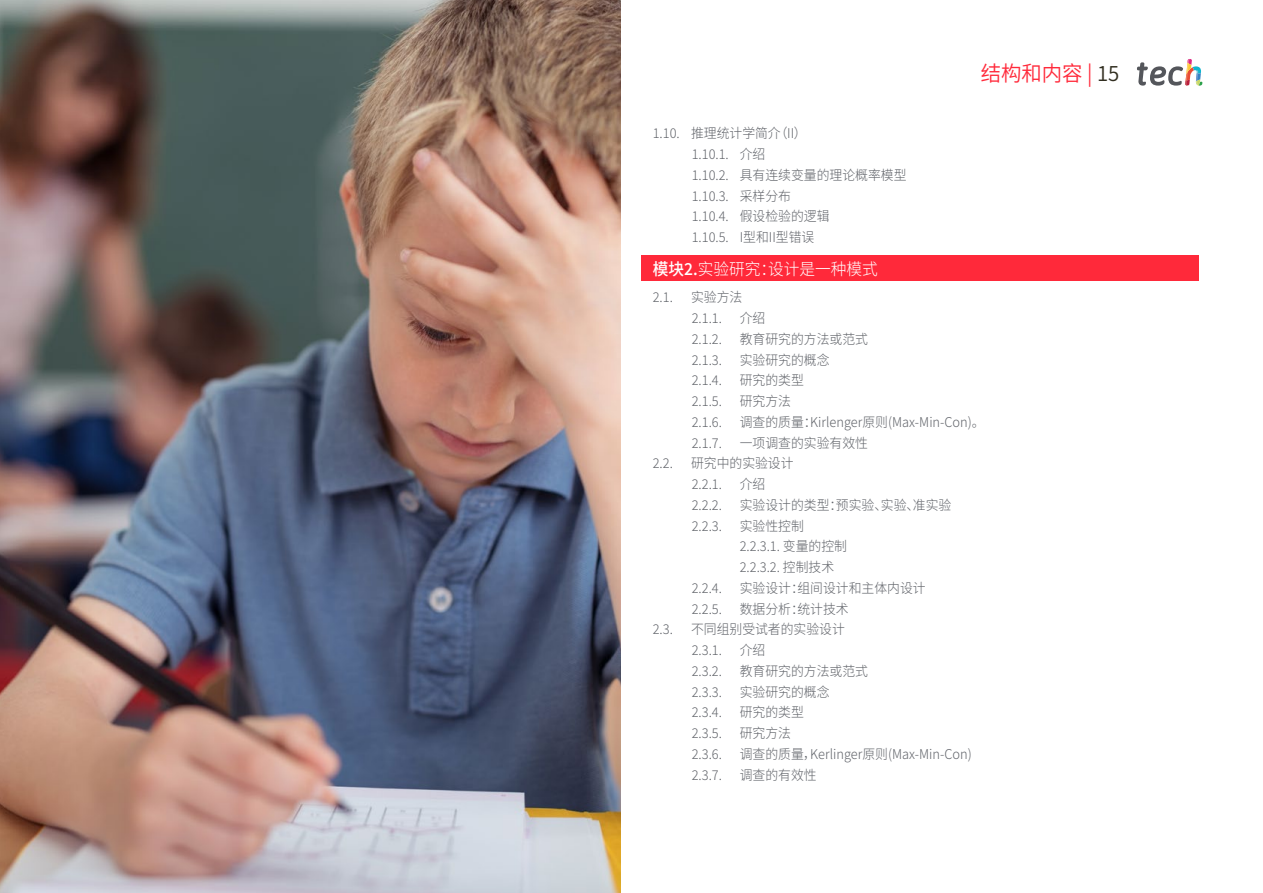
<style>
.page{position:relative;width:1263px;height:893px;background:#fff}
.page>*{position:absolute;margin:0;border:0;box-sizing:border-box;transform-origin:0 0}
.t1{font:21px "Source Han Sans CN";color:#ff293a}
.t2{font:300 16.5px "Source Han Sans CN";color:#fff;scale:.95 1}
.t3{font:300 13.5px/20.7px "Source Han Sans CN";color:#61646a;scale:.95 1}
.s1{font-weight:500}
.s2{color:#312e20}
</style>
<div class="page">
<svg style="left:1137px;top:59px;width:65px;height:27px"></svg>
<div style="left:642px;top:256px;width:557px;height:25px;background:#ff293a"></div>
<img style="left:0;top:0;width:621px;height:893px">
<p class="t3" style="left:692px;top:123px;width:228px;text-indent:-39px">1.10. 推理统计学简介（II）<br>1.10.1. 介绍<br>1.10.2. 具有连续变量的理论概率模型<br>1.10.3. 采样分布<br>1.10.4. 假设检验的逻辑<br>1.10.5. I型和II型错误</p>
<p class="t2" style="left:653px;top:260px;width:239px"><span class="s1">模块2.</span>实验研究：设计是一种模式</p>
<p class="t3" style="left:653px;top:287px;width:23px">2.1.</p>
<p class="t3" style="left:691px;top:287px;width:56px">实验方法<br>2.1.1.</p>
<p class="t3" style="left:740px;top:308px;width:29px">介绍</p>
<h1 class="t1" style="left:981px;top:61px;width:140px">结构和内容 | <span class="s2">15</span></h1>
<p class="t3" style="left:692px;top:329px;width:33px">2.1.2.</p>
<p class="t3" style="left:740px;top:329px;width:137px">教育研究的方法或范式</p>
<p class="t3" style="left:692px;top:350px;width:33px">2.1.3.</p>
<p class="t3" style="left:740px;top:350px;width:96px">实验研究的概念</p>
<p class="t3" style="left:692px;top:370px;width:33px">2.1.4.</p>
<p class="t3" style="left:740px;top:370px;width:69px">研究的类型</p>
<p class="t3" style="left:692px;top:391px;width:33px">2.1.5.</p>
<p class="t3" style="left:740px;top:391px;width:55px">研究方法</p>
<p class="t3" style="left:692px;top:412px;width:33px">2.1.6.</p>
<p class="t3" style="left:740px;top:412px;width:259px">调查的质量：Kirlenger原则(Max-Min-Con)。</p>
<p class="t3" style="left:692px;top:433px;width:33px">2.1.7.</p>
<p class="t3" style="left:740px;top:433px;width:137px">一项调查的实验有效性</p>
<p class="t3" style="left:653px;top:453px;width:23px">2.2.</p>
<p class="t3" style="left:691px;top:453px;width:110px">研究中的实验设计<br>2.2.1.</p>
<p class="t3" style="left:740px;top:474px;width:29px">介绍</p>
<p class="t3" style="left:692px;top:495px;width:33px">2.2.2.</p>
<p class="t3" style="left:740px;top:495px;width:224px">实验设计的类型：预实验、实验、准实验</p>
<p class="t3" style="left:692px;top:516px;width:33px">2.2.3.</p>
<p class="t3" style="left:740px;top:516px;width:114px">实验性控制<br>2.2.3.1. 变量的控制<br>2.2.3.2. 控制技术</p>
<p class="t3" style="left:692px;top:578px;width:33px">2.2.4.</p>
<p class="t3" style="left:740px;top:578px;width:197px">实验设计：组间设计和主体内设计</p>
<p class="t3" style="left:692px;top:599px;width:33px">2.2.5.</p>
<p class="t3" style="left:740px;top:599px;width:116px">数据分析：统计技术</p>
<p class="t3" style="left:653px;top:619px;width:23px">2.3.</p>
<p class="t3" style="left:691px;top:619px;width:164px">不同组别受试者的实验设计<br>2.3.1.</p>
<p class="t3" style="left:740px;top:640px;width:29px">介绍</p>
<p class="t3" style="left:692px;top:661px;width:33px">2.3.2.</p>
<p class="t3" style="left:740px;top:661px;width:137px">教育研究的方法或范式</p>
<p class="t3" style="left:692px;top:682px;width:33px">2.3.3.</p>
<p class="t3" style="left:740px;top:682px;width:96px">实验研究的概念</p>
<p class="t3" style="left:692px;top:702px;width:33px">2.3.4.</p>
<p class="t3" style="left:740px;top:702px;width:69px">研究的类型</p>
<p class="t3" style="left:692px;top:723px;width:33px">2.3.5.</p>
<p class="t3" style="left:740px;top:723px;width:55px">研究方法</p>
<p class="t3" style="left:692px;top:744px;width:33px">2.3.6.</p>
<p class="t3" style="left:740px;top:744px;width:246px">调查的质量，Kerlinger原则(Max-Min-Con)</p>
<p class="t3" style="left:692px;top:765px;width:33px">2.3.7.</p>
<p class="t3" style="left:740px;top:765px;width:83px">调查的有效性</p>
</div>
